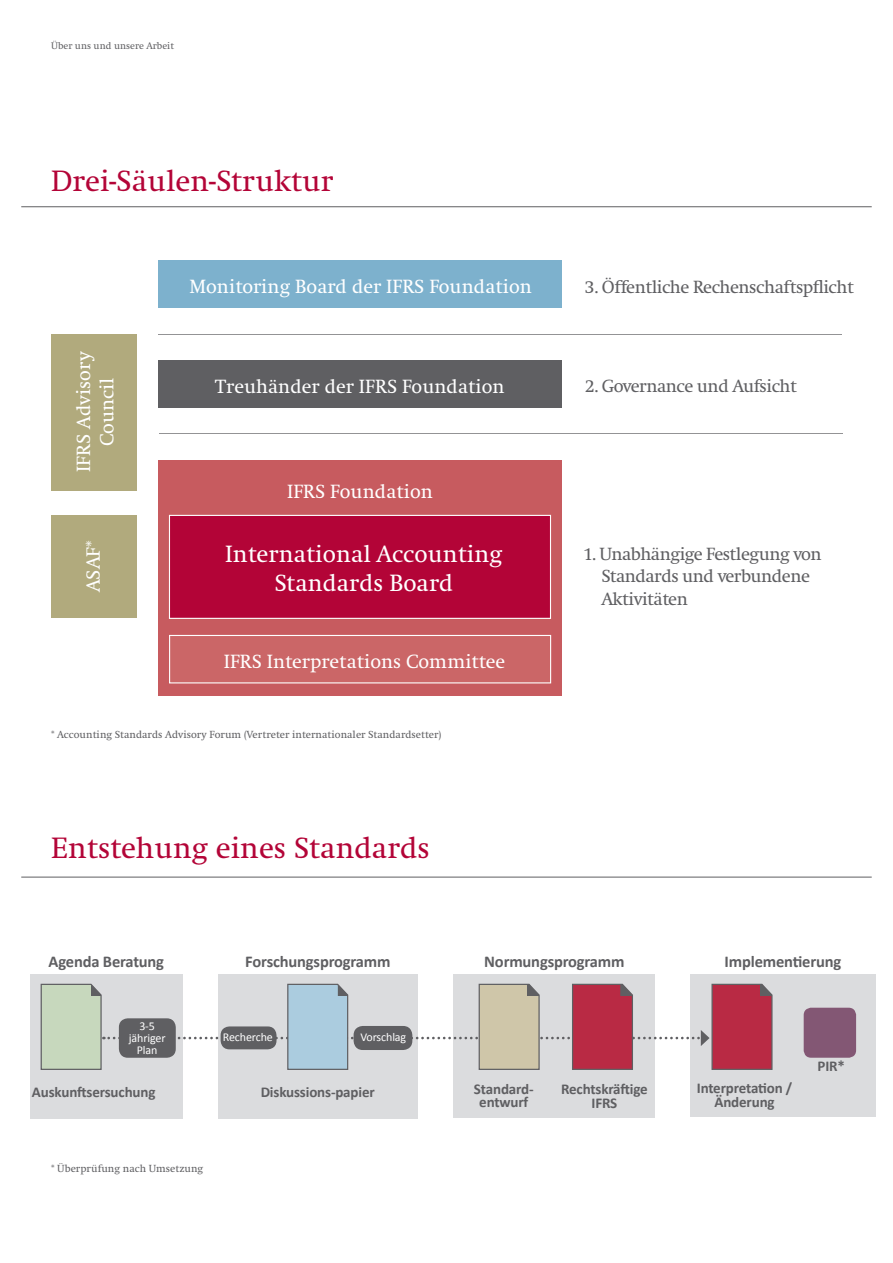
<style>
.page{position:relative;width:893px;height:1263px;background:#fff}
.page>*{position:absolute;margin:0;border:0;box-sizing:border-box;transform-origin:0 0}
.Header_2{font:30px "Swift LT Pro";color:#b30437}
._3-tier_structure_la{font:700 24px/28.8px "Swift LT Pro";color:#fff;text-align:center}
._3-tier_structure{font:700 19.5px/23.4px "Swift LT Pro";color:#fff;text-align:center}
._3-tier_structure_rh{font:18px/22.5px "Swift LT Pro";letter-spacing:-.03em;color:#5f5f62}
.Blue_sub_heading{font:700 16.5px "Calibri";letter-spacing:-.01em;color:#5f5f62}
.Body_copy{font:700 15px/13.5px "Calibri";letter-spacing:-.01em;color:#5f5f62;text-align:center}
.Flowchart_body{font:700 15px/13.5px "Calibri";letter-spacing:-.01em;color:#5f5f62;text-align:center}
.Flowchart_body-2{font:12px "Calibri";letter-spacing:-.01em;color:#fff}
.Body_copy-2{font:12px/12px "Calibri";letter-spacing:-.01em;color:#fff;text-align:center}
.Disclaimer__page_3{font:10.5px "Swift LT Pro";color:#5f5f62}
.Running_Header{font:9.75px "Swift LT Pro";color:#5f5f62}
</style>
<div class="page">
<hr style="left:21px;top:206px;width:851px;height:1px;background:#5f5f62">
<hr style="left:21px;top:877px;width:851px;height:1px;background:#5f5f62">
<hr style="left:158px;top:334px;width:684px;height:1px;background:#939395">
<hr style="left:159px;top:433px;width:684px;height:1px;background:#939395">
<div style="left:51px;top:334px;width:86px;height:157px;background:#b1aa7d"></div>
<div style="left:51px;top:515px;width:85px;height:103px;background:#b1aa7d"></div>
<div style="left:158px;top:261px;width:404px;height:47px;background:#7db1cd"></div>
<div style="left:158px;top:360px;width:404px;height:48px;background:#5f5f62"></div>
<div style="left:158px;top:460px;width:404px;height:235px;background:#c75b5f"></div>
<div style="left:169px;top:515px;width:382px;height:104px;background:#b30437;border:1px solid #fff"></div>
<div style="left:169px;top:635px;width:382px;height:48px;background:#cb6667;border:1px solid #fff"></div>
<div style="left:30px;top:974px;width:153px;height:145px;background:#dbdcde"></div>
<div style="left:690px;top:974px;width:186px;height:143px;background:#dbdcde"></div>
<div style="left:453px;top:974px;width:202px;height:144px;background:#dbdcde"></div>
<div style="left:218px;top:974px;width:200px;height:145px;background:#dbdcde"></div>
<div style="left:804px;top:1008px;width:52px;height:50px;background:#835774;border-radius:7px"></div>
<svg style="left:40px;top:983px;width:733px;height:87px"></svg>
<div style="left:221px;top:1026px;width:55px;height:23px;background:#5f5f62;border-radius:9px"></div>
<div style="left:354px;top:1026px;width:58px;height:24px;background:#5f5f62;border-radius:9px"></div>
<div style="left:119px;top:1018px;width:57px;height:40px;background:#5f5f62;border-radius:9px"></div>
<p class="Running_Header" style="left:51px;top:40px;width:124px">Über uns und unsere Arbeit</p>
<p class="Header_2" style="left:51px;top:163px;width:284px">Drei-Säulen-Struktur</p>
<p class="_3-tier_structure" style="left:72px;top:472px;width:122px;rotate:-90deg">IFRS Advisory<br>Council</p>
<p class="_3-tier_structure" style="left:82px;top:592px;width:53px;rotate:-90deg">ASAF*</p>
<p class="_3-tier_structure" style="left:190px;top:275px;width:344px">Monitoring Board der IFRS Foundation</p>
<p class="_3-tier_structure_rh" style="left:585px;top:276px;width:271px">3. Öffentliche Rechenschaftspflicht</p>
<p class="_3-tier_structure" style="left:215px;top:375px;width:291px">Treuhänder der IFRS Foundation</p>
<p class="_3-tier_structure_rh" style="left:585px;top:375px;width:214px">2. Governance und Aufsicht</p>
<p class="_3-tier_structure" style="left:287px;top:480px;width:147px">IFRS Foundation</p>
<p class="_3-tier_structure_la" style="left:225px;top:540px;width:279px">International Accounting<br>Standards Board</p>
<p class="_3-tier_structure" style="left:224px;top:650px;width:283px">IFRS Interpretations Committee</p>
<p class="_3-tier_structure_rh" style="left:601px;top:543px;width:222px;text-indent:-18px">1. Unabhängige Festlegung von<br>Standards und verbundene<br>Aktivitäten</p>
<p class="Disclaimer__page_3" style="left:51px;top:729px;width:392px">* Accounting Standards Advisory Forum (Vertreter internationaler Standardsetter)</p>
<p class="Header_2" style="left:51px;top:830px;width:380px">Entstehung eines Standards</p>
<p class="Blue_sub_heading" style="left:49px;top:950px;width:117px">Agenda Beratung</p>
<p class="Blue_sub_heading" style="left:245px;top:950px;width:147px">Forschungsprogramm</p>
<p class="Body_copy-2" style="left:129px;top:1020px;width:38px">3-5 jähriger<br>Plan</p>
<p class="Body_copy" style="left:32px;top:1085px;width:125px">Auskunftsersuchung</p>
<p class="Flowchart_body-2" style="left:223px;top:1029px;width:52px">Recherche</p>
<p class="Flowchart_body-2" style="left:360px;top:1029px;width:47px">Vorschlag</p>
<p class="Flowchart_body" style="left:261px;top:1085px;width:116px">Diskussions-papier</p>
<p class="Disclaimer__page_3" style="left:51px;top:1162px;width:154px">* Überprüfung nach Umsetzung</p>
<p class="Blue_sub_heading" style="left:484px;top:950px;width:142px">Normungsprogramm</p>
<p class="Flowchart_body" style="left:474px;top:1082px;width:61px">Standard&shy;entwurf</p>
<p class="Body_copy" style="left:561px;top:1082px;width:88px">Rechtskräftige<br>IFRS</p>
<p class="Blue_sub_heading" style="left:725px;top:950px;width:118px">Implementierung</p>
<p class="Body_copy" style="left:697px;top:1082px;width:97px">Interpretation /<br>Änderung</p>
<p class="Body_copy" style="left:818px;top:1059px;width:29px">PIR*</p>
</div>
